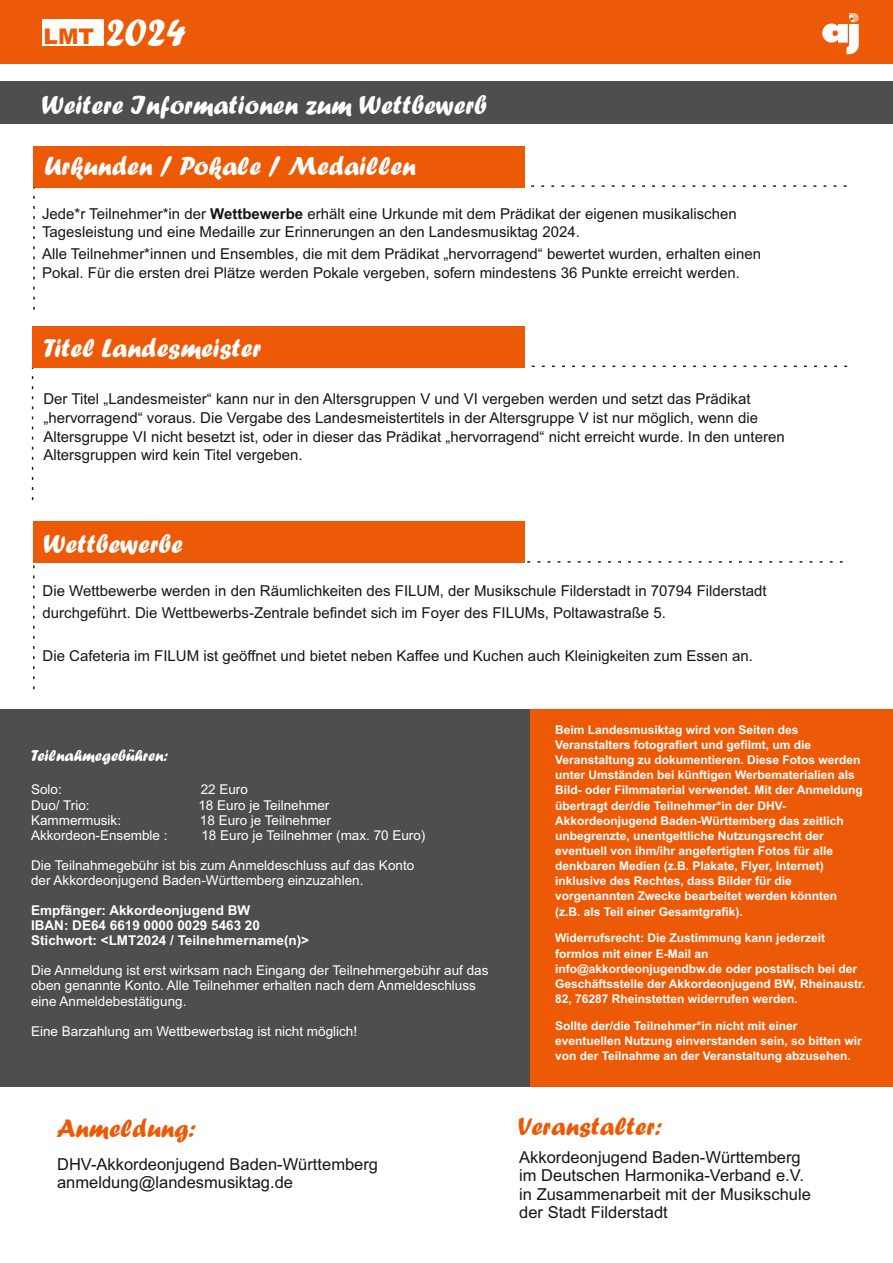
<style>
.page{position:relative;width:893px;height:1263px;background:#fff}
.page>*{position:absolute;margin:0;border:0;box-sizing:border-box;transform-origin:0 0}
.t1{font:41.25px "Forte";color:#fff}
.t2{font:27px "Forte";color:#fff}
.t3{font:26.1px "Forte";color:#ed5a07}
.t4{font:16.5px/18.5px "Arial";color:#151616}
.t5{font:16.5px "Forte";color:#fff}
.t6{font:15px/18.8px "Arial";color:#151616}
.t7{font:13.5px/15.1px "Arial";color:#fff}
.t8{font:700 13.5px/15.1px "Arial";color:#fff}
.t9{font:700 12px/15.1px "Arial";color:#fff}
.s1{font-family:"Arial";font-weight:900;font-size:21.6px;color:#ed5a07}
.s2{font-weight:700}
</style>
<div class="page">
<div style="left:0;top:0;width:893px;height:64px;background:#ed5a07"></div>
<svg style="left:822px;top:13px;width:37px;height:41px"></svg>
<div style="left:43px;top:19px;width:61px;height:27px;background:#fff"></div>
<div style="left:0;top:81px;width:892px;height:43px;background:#4e4e4d"></div>
<div style="left:34px;top:146px;width:491px;height:42px;background:#ed5a07"></div>
<svg style="left:531px;top:185px;width:316px;height:2px"></svg>
<svg style="left:33px;top:188px;width:2px;height:122px"></svg>
<svg style="left:532px;top:366px;width:316px;height:1px"></svg>
<svg style="left:32px;top:368px;width:1px;height:132px"></svg>
<div style="left:32px;top:326px;width:492px;height:42px;background:#ed5a07"></div>
<div style="left:34px;top:521px;width:491px;height:42px;background:#ed5a07"></div>
<svg style="left:527px;top:561px;width:316px;height:2px"></svg>
<svg style="left:33px;top:562px;width:2px;height:127px"></svg>
<div style="left:0;top:710px;width:893px;height:377px;background:#4e4e4d"></div>
<div style="left:530px;top:710px;width:363px;height:377px;background:#ed5a07"></div>
<h1 class="t1" style="left:44px;top:18px;width:144px"><span class="s1">LMT</span> 2024</h1>
<h2 class="t2" style="left:42px;top:96px;width:446px">Weitere Informationen zum Wettbewerb</h2>
<h2 class="t2" style="left:44px;top:157px;width:373px">Urkunden / Pokale / Medaillen</h2>
<p class="t6" style="left:42px;top:205px;width:696px">Jede*r Teilnehmer*in der <span class="s2">Wettbewerbe</span> erhält eine Urkunde mit dem Prädikat der eigenen musikalischen<br>Tagesleistung und eine Medaille zur Erinnerungen an den Landesmusiktag 2024.</p>
<p class="t6" style="left:42px;top:246px;width:721px">Alle Teilnehmer*innen und Ensembles, die mit dem Prädikat „hervorragend“ bewertet wurden, erhalten einen<br>Pokal. Für die ersten drei Plätze werden Pokale vergeben, sofern mindestens 36 Punkte erreicht werden.</p>
<h2 class="t2" style="left:43px;top:339px;width:219px">Titel Landesmeister</h2>
<p class="t6" style="left:43px;top:391px;width:743px">Der Titel „Landesmeister“ kann nur in den Altersgruppen V und VI vergeben werden und setzt das Prädikat „hervorragend“ voraus. Die Vergabe des Landesmeistertitels in der Altersgruppe V ist nur möglich, wenn die Altersgruppe VI nicht besetzt ist, oder in dieser das Prädikat „hervorragend“ nicht erreicht wurde. In den unteren Altersgruppen wird kein Titel vergeben.</p>
<h2 class="t2" style="left:44px;top:534px;width:140px">Wettbewerbe</h2>
<p class="t6" style="left:43px;top:581px;width:726px;line-height:21.6px">Die Wettbewerbe werden in den Räumlichkeiten des FILUM, der Musikschule Filderstadt in 70794 Filderstadt durchgeführt. Die Wettbewerbs-Zentrale befindet sich im Foyer des FILUMs, Poltawastraße 5.</p>
<p class="t6" style="left:43px;top:648px;width:712px">Die Cafeteria im FILUM ist geöffnet und bietet neben Kaffee und Kuchen auch Kleinigkeiten zum Essen an.</p>
<p class="t5" style="left:31px;top:749px;width:139px">Teilnahmegebühren:</p>
<p class="t7" style="left:31px;top:783px;width:32px">Solo:</p>
<p class="t7" style="left:201px;top:783px;width:49px">22 Euro</p>
<p class="t7" style="left:31px;top:798px;width:60px">Duo/ Trio:</p>
<p class="t7" style="left:198px;top:798px;width:132px">18 Euro je Teilnehmer</p>
<p class="t7" style="left:31px;top:813px;width:91px">Kammermusik:</p>
<p class="t7" style="left:200px;top:813px;width:133px">18 Euro je Teilnehmer</p>
<p class="t7" style="left:31px;top:828px;width:138px">Akkordeon-Ensemble :</p>
<p class="t7" style="left:201px;top:828px;width:226px">18 Euro je Teilnehmer (max. 70 Euro)</p>
<p class="t7" style="left:31px;top:859px;width:385px">Die Teilnahmegebühr ist bis zum Anmeldeschluss auf das Konto der Akkordeonjugend Baden-Württemberg einzuzahlen.</p>
<p class="t8" style="left:31px;top:904px;width:280px">Empfänger: Akkordeonjugend BW<br>IBAN: DE64 6619 0000 0029 5463 20<br>Stichwort: &lt;LMT2024 / Teilnehmername(n)&gt;</p>
<p class="t7" style="left:31px;top:964px;width:459px">Die Anmeldung ist erst wirksam nach Eingang der Teilnehmergebühr auf das oben genannte Konto. Alle Teilnehmer erhalten nach dem Anmeldeschluss eine Anmeldebestätigung.</p>
<p class="t7" style="left:31px;top:1025px;width:328px">Eine Barzahlung am Wettbewerbstag ist nicht möglich!</p>
<p class="t9" style="left:555px;top:723px;width:309px">Beim Landesmusiktag wird von Seiten des Veranstalters fotografiert und gefilmt, um die Veranstaltung zu dokumentieren. Diese Fotos werden unter Umständen bei künftigen Werbematerialien als Bild- oder Filmmaterial verwendet. Mit der Anmeldung übertragt der/die Teilnehmer*in der DHV-Akkordeonjugend Baden-Württemberg das zeitlich unbegrenzte, unentgeltliche Nutzungsrecht der eventuell von ihm/ihr angefertigten Fotos für alle denkbaren Medien (z.B. Plakate, Flyer, Internet) inklusive des Rechtes, dass Bilder für die vorgenannten Zwecke bearbeitet werden könnten (z.B. als Teil einer Gesamtgrafik).</p>
<p class="t9" style="left:555px;top:932px;width:312px">Widerrufsrecht: Die Zustimmung kann jederzeit formlos mit einer E-Mail an info@akkordeonjugendbw.de oder postalisch bei der Geschäftsstelle der Akkordeonjugend BW, Rheinaustr.<br>82, 76287 Rheinstetten widerrufen werden.</p>
<p class="t9" style="left:555px;top:1019px;width:308px">Sollte der/die Teilnehmer*in nicht mit einer eventuellen Nutzung einverstanden sein, so bitten wir von der Teilnahme an der Veranstaltung abzusehen.</p>
<h3 class="t3" style="left:57px;top:1120px;width:141px">Anmeldung:</h3>
<h3 class="t3" style="left:518px;top:1117px;width:146px">Veranstalter:</h3>
<p class="t4" style="left:57px;top:1156px;width:322px">DHV-Akkordeonjugend Baden-Württemberg anmeldung@landesmusiktag.de</p>
<p class="t4" style="left:519px;top:1149px;width:293px">Akkordeonjugend Baden-Württemberg im Deutschen Harmonika-Verband e.V. in Zusammenarbeit mit der Musikschule der Stadt Filderstadt</p>
</div>
